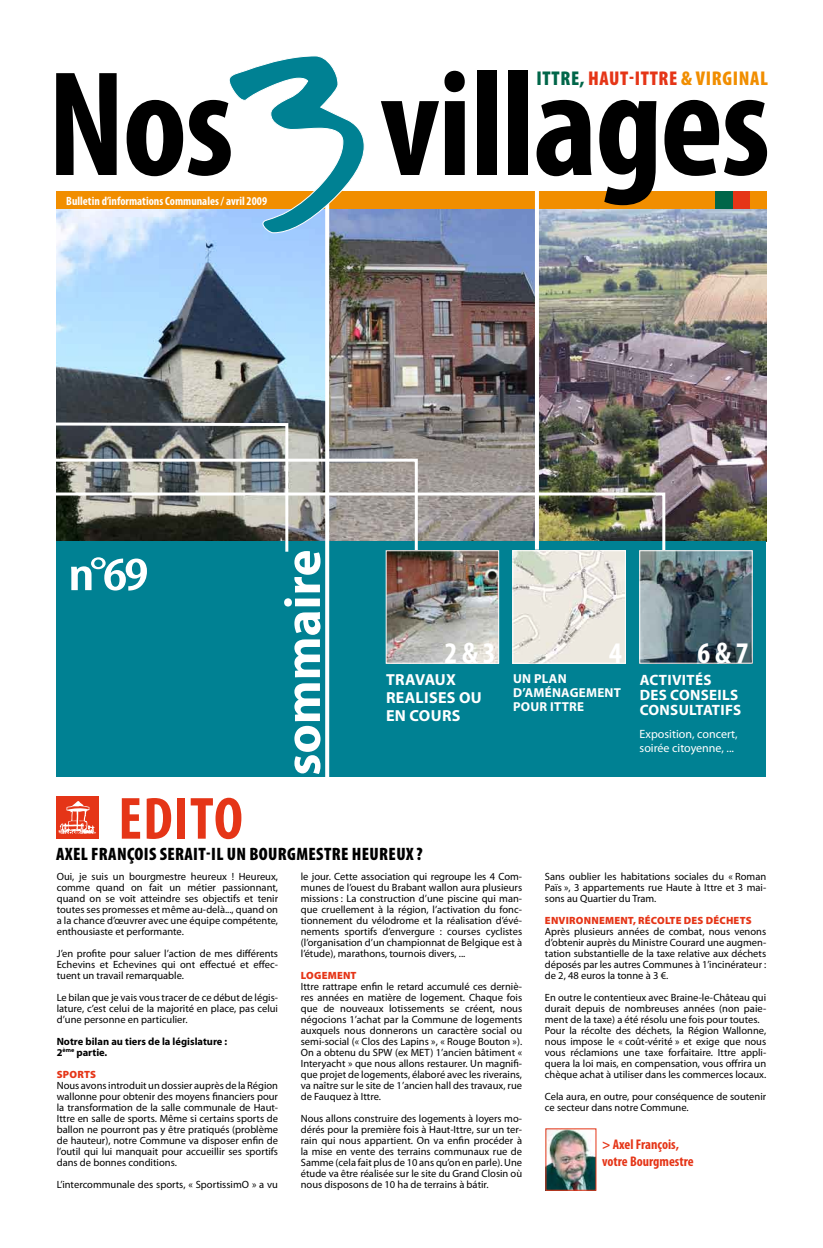
<style>
.page{position:relative;width:823px;height:1248px;background:#fff}
.page>*{position:absolute;margin:0;border:0;box-sizing:border-box;transform-origin:0 0}
.t1{font:700 condensed 151px "Myriad Pro";color:#000}
.t2{font:700 condensed 60px "Myriad Pro";letter-spacing:.02em;color:#e53517}
.t3{font:700 51px "Myriad Pro";color:#fff}
.t4{font:600 condensed 48px "Myriad Pro";color:#fff;scale:1.25 1}
.t5{font:700 condensed 30px "Myriad Pro";color:#fff}
.t6{font:900 condensed 20px "Myriad Pro";letter-spacing:.03em;color:#e53517}
.t7{font:900 condensed 18px "Myriad Pro";letter-spacing:.02em;color:#000}
.t8{font:700 16px/18px "Myriad Pro";letter-spacing:.02em;color:#fff}
.t9{font:700 15px/15px "Myriad Pro";color:#fff}
.t10{font:700 condensed 14px/16.8px "Myriad Pro";color:#e53517}
.t11{font:700 13px/14px "Myriad Pro";letter-spacing:.02em;color:#fff}
.t12{font:700 condensed 12px "Myriad Pro";color:#fff}
.t13{font:12px/14.4px "Myriad Pro";color:#fff}
.t14{font:10.5px/11px "Myriad Pro";color:#000;text-align:justify}
.t15{font:900 10.5px "Myriad Pro";letter-spacing:.02em;color:#e53517}
.t16{font:700 10.5px/11px "Myriad Pro";color:#000}
.s1{color:#006649}
.s2{color:#f18e00}
</style>
<div class="page">
<img style="left:57px;top:209px;width:268px;height:212px">
<img style="left:329px;top:209px;width:205px;height:282px">
<img style="left:539px;top:209px;width:226px;height:332px">
<div style="left:57px;top:541px;width:708px;height:235px;background:#008193"></div>
<div style="left:57px;top:192px;width:708px;height:17px;background:#f18e00"></div>
<img style="left:419px;top:491px;width:247px;height:62px">
<svg style="left:56px;top:421px;width:363px;height:133px;background:#798583"></svg>
<svg style="left:534px;top:191px;width:4px;height:358px"></svg>
<svg style="left:325px;top:234px;width:4px;height:543px"></svg>
<img style="left:387px;top:552px;width:110px;height:109px">
<div style="left:385px;top:550px;width:114px;height:113px;border:1px solid #fff"></div>
<div style="left:56px;top:796px;width:43px;height:42px;background:#e53517"></div>
<svg style="left:58px;top:801px;width:38px;height:32px"></svg>
<div style="left:731px;top:192px;width:17px;height:17px;background:#e53517"></div>
<div style="left:714px;top:192px;width:17px;height:17px;background:#006649"></div>
<svg style="left:228px;top:56px;width:137px;height:178px"></svg>
<img style="left:514px;top:552px;width:109px;height:109px">
<div style="left:512px;top:550px;width:113px;height:113px;border:1px solid #fff"></div>
<img style="left:641px;top:552px;width:109px;height:109px">
<div style="left:639px;top:550px;width:113px;height:113px;border:1px solid #fff"></div>
<img style="left:547px;top:1130px;width:47px;height:58px">
<h1 class="t1" style="left:47px;top:30px;width:724px">Nos villages</h1>
<h3 class="t6" style="left:536px;top:65px;width:233px"><span class="s1">ITTRE,</span> HAUT-ITTRE <span class="s2">&amp; VIRGINAL</span></h3>
<p class="t12" style="left:66px;top:193px;width:202px">Bulletin d’informations Communales / avril 2009</p>
<h3 class="t4" style="left:68px;top:544px;width:66px">n°69</h3>
<h3 class="t3" style="left:269px;top:775px;width:228px;rotate:-90deg">SOMMAIRE</h3>
<h3 class="t5" style="left:444px;top:634px;width:52px">2 &amp; 3</h3>
<h3 class="t5" style="left:609px;top:634px;width:14px">4</h3>
<h3 class="t5" style="left:697px;top:634px;width:53px">6 &amp; 7</h3>
<h3 class="t8" style="left:386px;top:670px;width:97px">TRAVAUX<br>REALISES OU<br>EN COURS</h3>
<p class="t11" style="left:512px;top:671px;width:93px">UN PLAN<br>D’AMÉNAGEMENT<br>POUR</p>
<p class="t11" style="left:550px;top:699px;width:13px">ITTRE</p>
<h3 class="t9" style="left:639px;top:671px;width:9px">ACTIVIT</h3>
<h3 class="t9" style="left:694px;top:671px;width:16px">ÉS</h3>
<h3 class="t9" style="left:639px;top:686px;width:40px">DES CONSEILS<br>CONSULTATI</h3>
<h3 class="t9" style="left:724px;top:701px;width:16px">FS</h3>
<p class="t13" style="left:639px;top:726px;width:99px">Exposition, concert, soirée citoyenne, ...</p>
<h2 class="t2" style="left:118px;top:781px;width:126px">Edito</h2>
<h3 class="t7" style="left:56px;top:842px;width:368px">AXEL FRANÇOIS SERAIT-IL UN BOURGMESTRE HEUREUX ?</h3>
<p class="t14" style="left:57px;top:870px;width:223px">Oui, je suis un bourgmestre heureux ! Heureux, comme quand on fait un métier passionnant, quand on se voit atteindre ses objectifs et tenir toutes ses promesses et même au-delà..., quand on a la chance d’œuvrer avec une équipe compétente, enthousiaste et performante.</p>
<p class="t14" style="left:57px;top:947px;width:223px">J’en profite pour saluer l’action de mes différents Echevins et Echevines qui ont effectué et effec&shy;tuent un travail remarquable.</p>
<p class="t14" style="left:57px;top:991px;width:223px">Le bilan que je vais vous tracer de ce début de légis&shy;lature, c’est celui de la majorité en place, pas celui d’une personne en particulier.</p>
<p class="t16" style="left:57px;top:1035px;width:172px">NOTRE BILAN AU TIERS DE LA LÉGISLATURE :<br>2<sup>ÈME</sup> PARTIE.</p>
<p class="t15" style="left:57px;top:1066px;width:40px">SPORTS</p>
<p class="t14" style="left:57px;top:1079px;width:223px">Nous avons introduit un dossier auprès de la Région wallonne pour obtenir des moyens financiers pour la transformation de la salle communale de Haut-Ittre en salle de sports. Même si certains sports de ballon ne pourront pas y être pratiqués (problème de hauteur), notre Commune va disposer enfin de l’outil qui lui manquait pour accueillir ses sportifs dans de bonnes conditions.</p>
<p class="t14" style="left:57px;top:1178px;width:223px">L’intercommunale des sports, « SportissimO » a vu</p>
<p class="t14" style="left:300px;top:870px;width:223px">le jour. Cette association qui regroupe les 4 Com&shy;munes de l’ouest du Brabant wallon aura plusieurs missions : La construction d’une piscine qui man&shy;que cruellement à la région, l’activation du fonc&shy;tionnement du vélodrome et la réalisation d’évé&shy;nements sportifs d’envergure : courses cyclistes (l’organisation d’un championnat de Belgique est à l’étude), marathons, tournois divers, ...</p>
<p class="t15" style="left:301px;top:967px;width:57px">LOGEMENT</p>
<p class="t14" style="left:300px;top:980px;width:223px">Ittre rattrape enfin le retard accumulé ces derniè&shy;res années en matière de logement. Chaque fois que de nouveaux lotissements se créent, nous négocions 1’achat par la Commune de logements auxquels nous donnerons un caractère social ou semi-social (« Clos des Lapins », « Rouge Bouton »).<br>On a obtenu du SPW (ex MET) 1’ancien bâtiment « Interyacht » que nous allons restaurer. Un magnifi&shy;que projet de logements, élaboré avec les riverains, va naître sur le site de 1’ancien hall des travaux, rue de Fauquez à Ittre.</p>
<p class="t14" style="left:300px;top:1112px;width:223px">Nous allons construire des logements à loyers mo&shy;dérés pour la première fois à Haut-Ittre, sur un ter&shy;rain qui nous appartient. On va enfin procéder à la mise en vente des terrains communaux rue de Samme (cela fait plus de 10 ans qu’on en parle). Une étude va être réalisée sur le site du Grand Closin où nous disposons de 10 ha de terrains à bátir.</p>
<p class="t14" style="left:544px;top:870px;width:223px">Sans oublier les habitations sociales du « Roman Païs », 3 appartements rue Haute à Ittre et 3 mai&shy;sons au Quartier du Tram.</p>
<p class="t15" style="left:544px;top:912px;width:207px">ENVIRONNEMENT, RÉCOLTE DES DÉCHETS</p>
<p class="t14" style="left:544px;top:925px;width:223px">Après plusieurs années de combat, nous venons d’obtenir auprès du Ministre Courard une augmen&shy;tation substantielle de la taxe relative aux déchets déposés par les autres Communes à 1’incinérateur : de 2, 48 euros la tonne à 3 €.</p>
<p class="t14" style="left:544px;top:991px;width:223px;text-align:left">En outre le contentieux avec Braine-le-Château qui durait depuis de nombreuses années (non paie&shy;ment de la taxe) a été résolu une fois pour toutes.<br>Pour la récolte des déchets, la Région Wallonne, nous impose le « coût-vérité » et exige que nous vous réclamions une taxe forfaitaire. Ittre appli&shy;quera la loi mais, en compensation, vous offrira un chèque achat à utiliser dans les commerces locaux.</p>
<p class="t14" style="left:544px;top:1090px;width:223px">Cela aura, en outre, pour conséquence de soutenir ce secteur dans notre Commune.</p>
<h3 class="t10" style="left:601px;top:1135px;width:93px">&gt; Axel François, votre Bourgmestre</h3>
</div>
